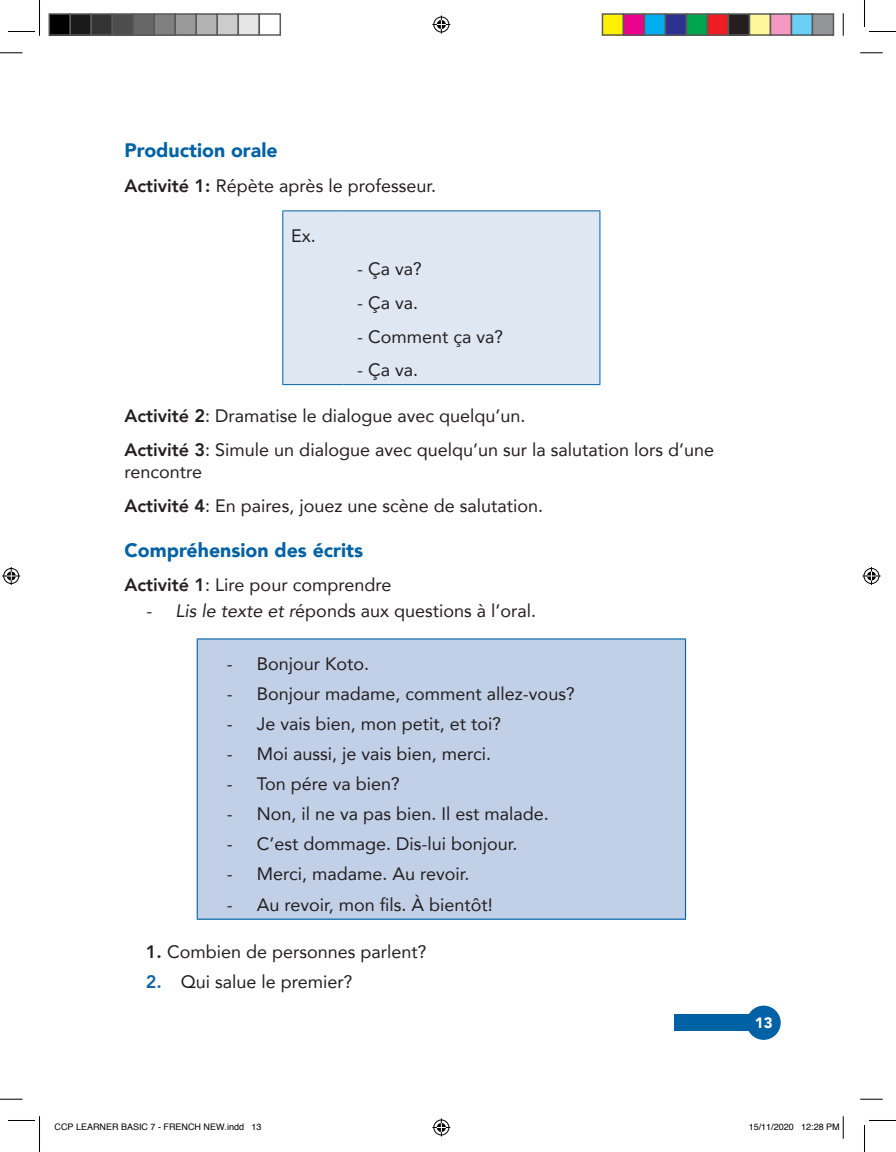
<style>
.page{position:relative;width:896px;height:1152px;background:#fff}
.page>*{position:absolute;margin:0;border:0;box-sizing:border-box;transform-origin:0 0}
.t1{font:900 19.5px "Avenir";color:#0062a5}
.t2{font:18px/34.3px "Avenir";color:#231f20}
.t3{font:18px "Avenir";color:#211d1e}
.t4{font:900 15px "Avenir";color:#fff}
.t5{font:9px "Helvetica";color:#000}
.s1{font-weight:800}
.s2{font-style:italic}
.s3{font-weight:800;color:#1664a8}
</style>
<div class="page">
<div style="left:674px;top:1014px;width:102px;height:17px;background:#0062a5"></div>
<div style="left:746px;top:1005px;width:35px;height:34px;background:#0062a5;border-radius:50%"></div>
<div style="left:283px;top:211px;width:316px;height:173px;background:#dfe7f3"></div>
<hr style="left:282px;top:210px;width:62px;height:1px;background:#0062a5">
<hr style="left:282px;top:211px;width:1px;height:173px;background:#0062a5">
<hr style="left:344px;top:210px;width:256px;height:1px;background:#0062a5">
<hr style="left:599px;top:211px;width:1px;height:173px;background:#0062a5">
<hr style="left:282px;top:384px;width:62px;height:1px;background:#0062a5">
<hr style="left:344px;top:384px;width:256px;height:1px;background:#0062a5">
<div style="left:197px;top:639px;width:488px;height:280px;background:#c2d0e7"></div>
<hr style="left:197px;top:638px;width:489px;height:1px;background:#0062a5">
<hr style="left:197px;top:639px;width:1px;height:279px;background:#0062a5">
<hr style="left:685px;top:639px;width:1px;height:279px;background:#0062a5">
<hr style="left:197px;top:918px;width:489px;height:1px;background:#0062a5">
<svg style="left:0;top:53px;width:22px;height:1px"></svg>
<svg style="left:860px;top:53px;width:23px;height:1px"></svg>
<svg style="left:0;top:1098px;width:22px;height:1px"></svg>
<svg style="left:860px;top:1098px;width:23px;height:1px"></svg>
<svg style="left:843px;top:13px;width:1px;height:23px"></svg>
<svg style="left:8px;top:0;width:32px;height:36px"></svg>
<svg style="left:8px;top:1116px;width:32px;height:36px"></svg>
<svg style="left:864px;top:0;width:32px;height:32px"></svg>
<svg style="left:864px;top:1120px;width:32px;height:32px"></svg>
<svg style="left:432px;top:16px;width:18px;height:18px"></svg>
<svg style="left:432px;top:1118px;width:18px;height:18px"></svg>
<svg style="left:2px;top:567px;width:18px;height:18px"></svg>
<svg style="left:862px;top:567px;width:18px;height:18px"></svg>
<div style="left:49px;top:14px;width:21px;height:21px;background:#000"></div>
<div style="left:49px;top:13px;width:22px;height:23px;border:2px solid #595959"></div>
<div style="left:70px;top:14px;width:21px;height:21px;background:#1a1a1a"></div>
<div style="left:70px;top:13px;width:22px;height:23px;border:2px solid #595959"></div>
<div style="left:91px;top:14px;width:21px;height:21px;background:#333"></div>
<div style="left:91px;top:13px;width:22px;height:23px;border:2px solid #595959"></div>
<div style="left:112px;top:14px;width:21px;height:21px;background:#4d4d4d"></div>
<div style="left:112px;top:13px;width:22px;height:23px;border:2px solid #595959"></div>
<div style="left:133px;top:14px;width:21px;height:21px;background:#666"></div>
<div style="left:133px;top:13px;width:22px;height:23px;border:2px solid #595959"></div>
<div style="left:154px;top:14px;width:21px;height:21px;background:#808080"></div>
<div style="left:154px;top:13px;width:22px;height:23px;border:2px solid #595959"></div>
<div style="left:175px;top:14px;width:21px;height:21px;background:#999"></div>
<div style="left:175px;top:13px;width:22px;height:23px;border:2px solid #595959"></div>
<div style="left:196px;top:14px;width:21px;height:21px;background:#b3b3b3"></div>
<div style="left:196px;top:13px;width:22px;height:23px;border:2px solid #595959"></div>
<div style="left:217px;top:14px;width:21px;height:21px;background:#ccc"></div>
<div style="left:217px;top:13px;width:22px;height:23px;border:2px solid #595959"></div>
<div style="left:238px;top:14px;width:21px;height:21px;background:#e6e6e6"></div>
<div style="left:238px;top:13px;width:22px;height:23px;border:2px solid #595959"></div>
<div style="left:259px;top:13px;width:22px;height:23px;border:2px solid #595959"></div>
<div style="left:602px;top:14px;width:21px;height:21px;background:#fff101"></div>
<div style="left:602px;top:13px;width:22px;height:23px;border:2px solid #595959"></div>
<div style="left:623px;top:14px;width:21px;height:21px;background:#ed028c"></div>
<div style="left:623px;top:13px;width:22px;height:23px;border:2px solid #595959"></div>
<div style="left:644px;top:14px;width:21px;height:21px;background:#00aeef"></div>
<div style="left:644px;top:13px;width:22px;height:23px;border:2px solid #595959"></div>
<div style="left:665px;top:14px;width:21px;height:21px;background:#2e3092"></div>
<div style="left:665px;top:13px;width:22px;height:23px;border:2px solid #595959"></div>
<div style="left:686px;top:14px;width:21px;height:21px;background:#00a54f"></div>
<div style="left:686px;top:13px;width:22px;height:23px;border:2px solid #595959"></div>
<div style="left:707px;top:14px;width:21px;height:21px;background:#ee1d23"></div>
<div style="left:707px;top:13px;width:22px;height:23px;border:2px solid #595959"></div>
<div style="left:728px;top:14px;width:21px;height:21px;background:#231f20"></div>
<div style="left:728px;top:13px;width:22px;height:23px;border:2px solid #595959"></div>
<div style="left:749px;top:14px;width:21px;height:21px;background:#fff79a"></div>
<div style="left:749px;top:13px;width:22px;height:23px;border:2px solid #595959"></div>
<div style="left:770px;top:14px;width:21px;height:21px;background:#f499c2"></div>
<div style="left:770px;top:13px;width:22px;height:23px;border:2px solid #595959"></div>
<div style="left:791px;top:14px;width:21px;height:21px;background:#6bcff6"></div>
<div style="left:791px;top:13px;width:22px;height:23px;border:2px solid #595959"></div>
<div style="left:812px;top:14px;width:21px;height:21px;background:#939598"></div>
<div style="left:812px;top:13px;width:22px;height:23px;border:2px solid #595959"></div>
<svg style="left:842px;top:1116px;width:2px;height:22px"></svg>
<p class="t1" style="left:125px;top:134px;width:155px">Production orale</p>
<p class="t2" style="left:125px;top:168px;width:313px"><span class="s1">Activité 1:</span> Répète après le professeur.</p>
<p class="t2" style="left:291px;top:218px;width:26px">Ex.</p>
<p class="t2" style="left:357px;top:251px;width:66px">- Ça va?</p>
<p class="t2" style="left:357px;top:285px;width:63px">- Ça va.</p>
<p class="t2" style="left:357px;top:318px;width:148px">- Comment ça va?</p>
<p class="t2" style="left:357px;top:352px;width:63px">- Ça va.</p>
<p class="t2" style="left:125px;top:398px;width:591px"><span class="s1">Activité 2</span>: Dramatise le dialogue avec quelqu’un.<br><span class="s1">Activité 3</span>: Simule un dialogue avec quelqu’un sur la salutation lors d’une</p>
<p class="t2" style="left:125px;top:454px;width:420px">rencontre<br><span class="s1">Activité 4</span>: En paires, jouez une scène de salutation.</p>
<p class="t1" style="left:125px;top:533px;width:240px">Compréhension des écrits</p>
<p class="t2" style="left:125px;top:567px;width:268px"><span class="s1">Activité 1</span>: Lire pour comprendre</p>
<p class="t2" style="left:146px;top:593px;width:392px"><span class="s2">- Lis le texte et r</span>éponds aux questions à l’oral.</p>
<p class="t2" style="left:227px;top:645px;width:144px">- Bonjour Koto.</p>
<p class="t2" style="left:227px;top:676px;width:349px">- Bonjour madame, comment allez-vous?</p>
<p class="t2" style="left:227px;top:706px;width:276px">- Je vais bien, mon petit, et toi?</p>
<p class="t2" style="left:227px;top:736px;width:266px">- Moi aussi, je vais bien, merci.</p>
<p class="t2" style="left:227px;top:766px;width:174px">- Ton pére va bien?</p>
<p class="t2" style="left:227px;top:796px;width:323px">- Non, il ne va pas bien. Il est malade.</p>
<p class="t2" style="left:227px;top:826px;width:292px">- C’est dommage. Dis-lui bonjour.</p>
<p class="t2" style="left:227px;top:856px;width:244px">- Merci, madame. Au revoir.</p>
<p class="t2" style="left:227px;top:886px;width:267px">- Au revoir, mon fils. À bientôt!</p>
<p class="t2" style="left:146px;top:934px;width:282px"><span class="s1">1.</span> Combien de personnes parlent?</p>
<p class="t3" style="left:146px;top:967px;width:208px"><span class="s3">2.</span> Qui salue le premier?</p>
<p class="t4" style="left:755px;top:1009px;width:19px">13</p>
<p class="t5" style="left:55px;top:1119px;width:209px">CCP LEARNER BASIC 7 - FRENCH NEW.indd 13</p>
<p class="t5" style="left:749px;top:1119px;width:93px">15/11/2020 12:28 PM</p>
</div>
